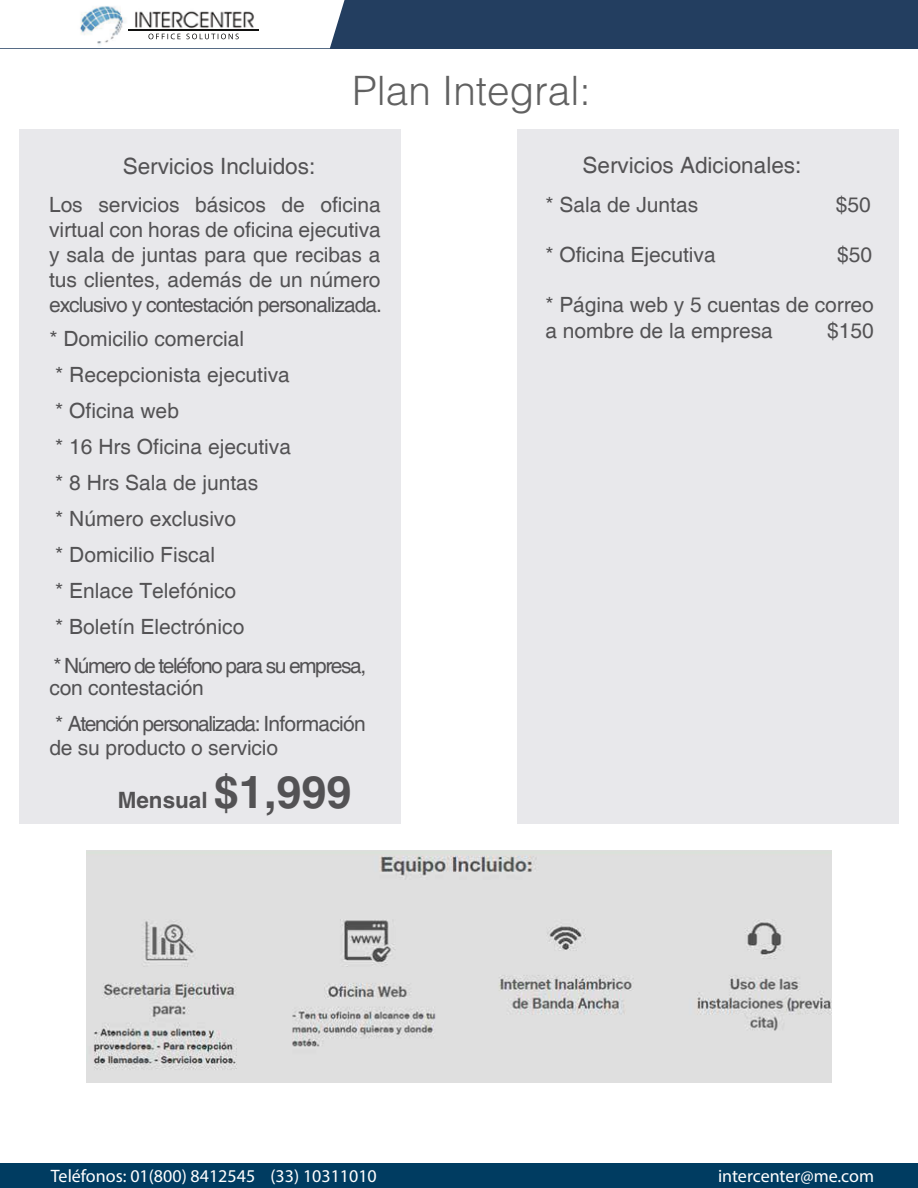
<style>
.page{position:relative;width:918px;height:1188px;background:#fff}
.page>*{position:absolute;margin:0;border:0;box-sizing:border-box;transform-origin:0 0}
.t1{font:300 40.5px "Helvetica LT Std";color:#616161}
.t2{font:22.5px "Helvetica";color:#535254}
.t3{font:700 22.5px "Helvetica LT Std";color:#535254}
.t4{font:21px/36px "Helvetica";color:#535254}
.t5{font:21px/24px "Helvetica";letter-spacing:-.035em;color:#535254}
.t6{font:21px/22.5px "Helvetica";letter-spacing:-.07em;color:#535254}
.t7{font:18px "Myriad Pro";color:#fff}
.s1{font-size:45px}
</style>
<div class="page">
<div style="left:0;top:1164px;width:918px;height:24px;background:#003c61"></div>
<img style="left:86px;top:850px;width:746px;height:233px">
<div style="left:19px;top:129px;width:382px;height:695px;background:#e8e8eb"></div>
<div style="left:517px;top:129px;width:382px;height:695px;background:#e8e8eb"></div>
<div style="left:0;top:0;width:918px;height:48px;background:#233e60"></div>
<img style="left:0;top:0;width:345px;height:48px">
<img style="left:148px;top:34px;width:91px;height:5px">
<img style="left:129px;top:30px;width:130px;height:1px">
<h1 class="t1" style="left:352px;top:65px;width:240px">Plan Integral:</h1>
<p class="t2" style="left:583px;top:152px;width:220px">Servicios Adicionales:</p>
<p class="t2" style="left:123px;top:153px;width:194px">Servicios Incluidos:</p>
<p class="t4" style="left:49px;top:192px;width:335px;line-height:25.2px;text-align:justify">Los servicios básicos de oficina virtual con horas de oficina ejecutiva y sala de juntas para que recibas a tus clientes, además de un número exclusivo y contestación personalizada.</p>
<p class="t4" style="left:545px;top:187px;width:154px">* Sala de Juntas</p>
<p class="t4" style="left:836px;top:187px;width:37px">$50</p>
<p class="t4" style="left:545px;top:237px;width:172px">* Oficina Ejecutiva</p>
<p class="t4" style="left:837px;top:237px;width:37px">$50</p>
<p class="t4" style="left:545px;top:293px;width:330px;line-height:25.2px">* Página web y 5 cuentas de correo a nombre de la empresa</p>
<p class="t4" style="left:827px;top:313px;width:48px">$150</p>
<p class="t4" style="left:49px;top:321px;width:243px">* Domicilio comercial<br>* Recepcionista ejecutiva * Oficina web<br>* 16 Hrs Oficina ejecutiva * 8 Hrs Sala de juntas<br>* Número exclusivo<br>* Domicilio Fiscal<br>* Enlace Telefónico<br>* Boletín Electrónico</p>
<p class="t6" style="left:49px;top:655px;width:318px">* Número de teléfono para su empresa, con contestación</p>
<p class="t5" style="left:49px;top:713px;width:318px">* Atención personalizada: Información de su producto o servicio</p>
<p class="t3" style="left:118px;top:786px;width:235px">Mensual <span class="s1">$1,999</span></p>
<p class="t7" style="left:51px;top:1165px;width:327px">Teléfonos: 01(800) 8412545 (33) 10311010</p>
<p class="t7" style="left:718px;top:1165px;width:158px">intercenter@me.com</p>
</div>
